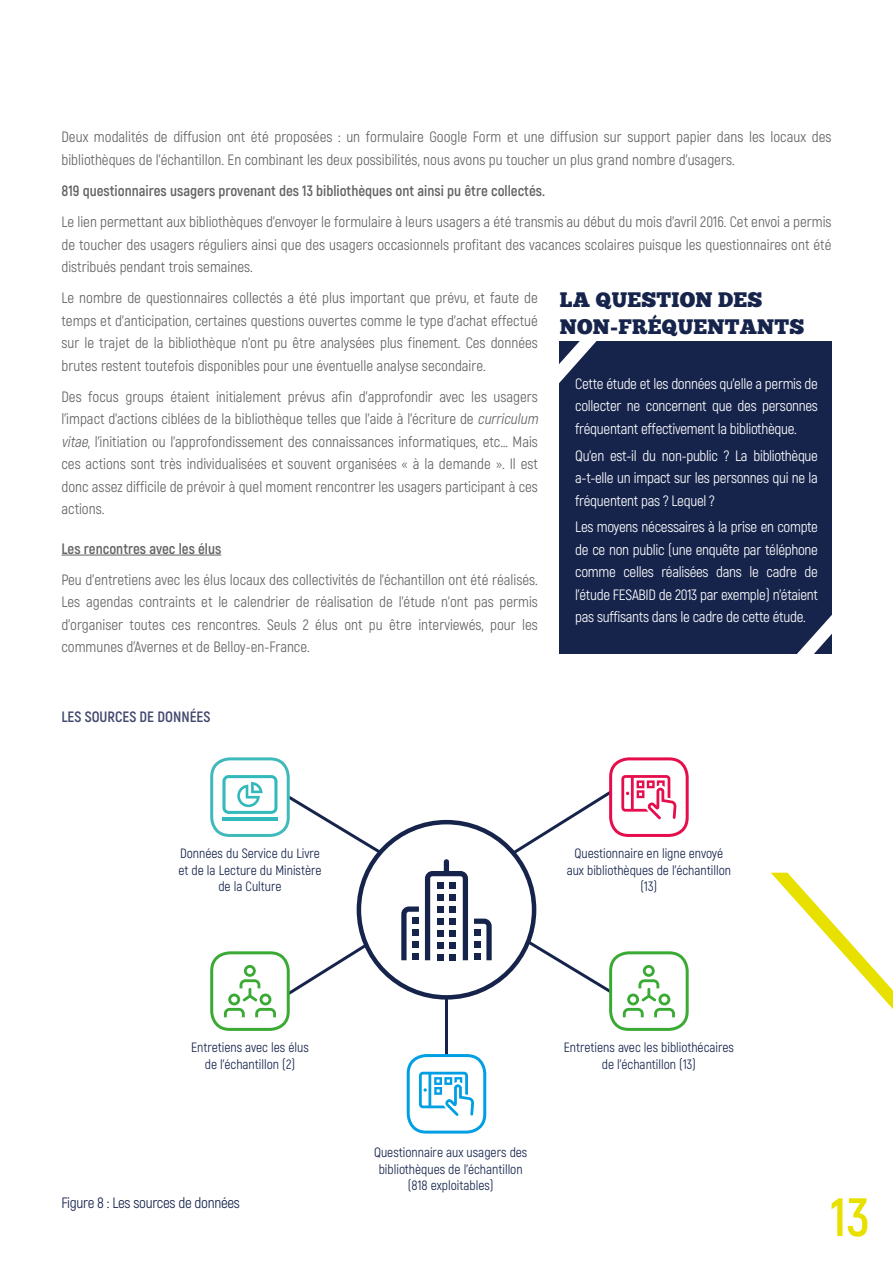
<style>
.page{position:relative;width:893px;height:1263px;background:#fff}
.page>*{position:absolute;margin:0;border:0;box-sizing:border-box;transform-origin:0 0}
.t1{font:700 54px "Akrobat";color:#e8e100}
.t2{font:21px/27px "Chunk Five";letter-spacing:.01em;color:#16244c}
.t3{font:15px/22.5px "Akrobat";color:#646363;text-align:justify}
.t4{font:15px/22.5px "Akrobat";letter-spacing:-.02em;color:#fff;text-align:justify}
.t5{font:700 15px "Akrobat";color:#646363}
.t6{font:15px "Akrobat";letter-spacing:-.02em;color:#16244c}
.t7{font:700 15px "Akrobat";color:#42476d}
.t8{font:13.5px/16.5px "Akrobat";color:#16244c;text-align:center}
.s1{font-style:italic}
</style>
<div class="page">
<svg style="left:771px;top:873px;width:122px;height:136px"></svg>
<hr style="left:61px;top:555px;width:160px;height:1px;background:#646363">
<div style="left:560px;top:341px;width:272px;height:313px;background:#16244c"></div>
<svg style="left:797px;top:615px;width:35px;height:39px"></svg>
<svg style="left:559px;top:341px;width:38px;height:47px"></svg>
<svg style="left:284px;top:791px;width:331px;height:207px"></svg>
<div style="left:609px;top:757px;width:80px;height:80px;border:3px solid #e60d4c;border-radius:18px"></div>
<svg style="left:621px;top:775px;width:55px;height:44px"></svg>
<div style="left:210px;top:757px;width:80px;height:80px;border:3px solid #40b9bb;border-radius:18px"></div>
<hr style="left:222px;top:817px;width:55px;height:4px;background:#33b9bb">
<svg style="left:222px;top:775px;width:55px;height:39px"></svg>
<div style="left:210px;top:951px;width:80px;height:80px;border:3px solid #3aaa35;border-radius:18px"></div>
<svg style="left:224px;top:965px;width:52px;height:52px"></svg>
<div style="left:609px;top:951px;width:80px;height:80px;border:3px solid #3aaa35;border-radius:18px"></div>
<svg style="left:623px;top:965px;width:52px;height:52px"></svg>
<hr style="left:445px;top:998px;width:3px;height:57px;background:#16244c">
<div style="left:407px;top:1054px;width:79px;height:79px;border:3px solid #009fe3;border-radius:18px"></div>
<svg style="left:419px;top:1072px;width:55px;height:44px"></svg>
<div style="left:359px;top:822px;width:175px;height:175px;background:#fff;border-radius:50%"></div>
<div style="left:357px;top:820px;width:179px;height:179px;border:4px solid #16244c;border-radius:50%"></div>
<svg style="left:401px;top:906px;width:18px;height:54px"></svg>
<svg style="left:474px;top:918px;width:18px;height:42px"></svg>
<svg style="left:425px;top:859px;width:43px;height:101px"></svg>
<p class="t3" style="left:61px;top:126px;width:771px">Deux modalités de diffusion ont été proposées : un formulaire Google Form et une diffusion sur support papier dans les locaux des bibliothèques de l’échantillon. En combinant les deux possibilités, nous avons pu toucher un plus grand nombre d’usagers.</p>
<p class="t5" style="left:61px;top:181px;width:485px">819 questionnaires usagers provenant des 13 bibliothèques ont ainsi pu être collectés.</p>
<p class="t3" style="left:61px;top:211px;width:772px">Le lien permettant aux bibliothèques d’envoyer le formulaire à leurs usagers a été transmis au début du mois d’avril 2016. Cet envoi a permis de toucher des usagers réguliers ainsi que des usagers occasionnels profitant des vacances scolaires puisque les questionnaires ont été distribués pendant trois semaines.</p>
<p class="t3" style="left:61px;top:287px;width:478px">Le nombre de questionnaires collectés a été plus important que prévu, et faute de temps et d’anticipation, certaines questions ouvertes comme le type d’achat effectué sur le trajet de la bibliothèque n’ont pu être analysées plus finement. Ces données brutes restent toutefois disponibles pour une éventuelle analyse secondaire.</p>
<p class="t3" style="left:61px;top:385px;width:481px;text-align:left">Des focus groups étaient initialement prévus afin d’approfondir avec les usagers l’impact d’actions ciblées de la bibliothèque telles que l’aide à l’écriture de <span class="s1">curriculum vitae</span>, l’initiation ou l’approfondissement des connaissances informatiques, etc… Mais ces actions sont très individualisées et souvent organisées « à la demande ». Il est donc assez difficile de prévoir à quel moment rencontrer les usagers participant à ces actions.</p>
<p class="t5" style="left:61px;top:539px;width:161px">Les rencontres avec les élus</p>
<p class="t3" style="left:61px;top:568px;width:478px">Peu d’entretiens avec les élus locaux des collectivités de l’échantillon ont été réalisés.<br>Les agendas contraints et le calendrier de réalisation de l’étude n’ont pas permis d’organiser toutes ces rencontres. Seuls 2 élus ont pu être interviewés, pour les communes d’Avernes et de Belloy-en-France.</p>
<h2 class="t2" style="left:560px;top:287px;width:246px">LA QUESTION DES<br>NON-FRÉQUENTANTS</h2>
<p class="t4" style="left:575px;top:372px;width:244px">Cette étude et les données qu’elle a permis de collecter ne concernent que des personnes fréquentant effectivement la bibliothèque.</p>
<p class="t4" style="left:575px;top:444px;width:244px">Qu’en est-il du non-public ? La bibliothèque a-t-elle un impact sur les personnes qui ne la fréquentent pas ? Lequel ?</p>
<p class="t4" style="left:575px;top:516px;width:244px">Les moyens nécessaires à la prise en compte de ce non public (une enquête par téléphone comme celles réalisées dans le cadre de l’étude FESABID de 2013 par exemple) n’étaient pas suffisants dans le cadre de cette étude.</p>
<p class="t7" style="left:61px;top:707px;width:150px">LES SOURCES DE DONNÉES</p>
<p class="t8" style="left:178px;top:845px;width:145px">Données du Service du Livre et de la Lecture du Ministère de la Culture</p>
<p class="t8" style="left:567px;top:845px;width:166px">Questionnaire en ligne envoyé aux bibliothèques de l’échantillon (13)</p>
<p class="t8" style="left:191px;top:1039px;width:119px">Entretiens avec les élus de l’échantillon (2)</p>
<p class="t8" style="left:564px;top:1039px;width:172px">Entretiens avec les bibliothécaires de l’échantillon (13)</p>
<p class="t6" style="left:61px;top:1194px;width:180px">Figure 8 : Les sources de données</p>
<p class="t8" style="left:374px;top:1144px;width:155px">Questionnaire aux usagers des bibliothèques de l’échantillon (818 exploitables)</p>
<h1 class="t1" style="left:830px;top:1183px;width:41px">13</h1>
</div>
